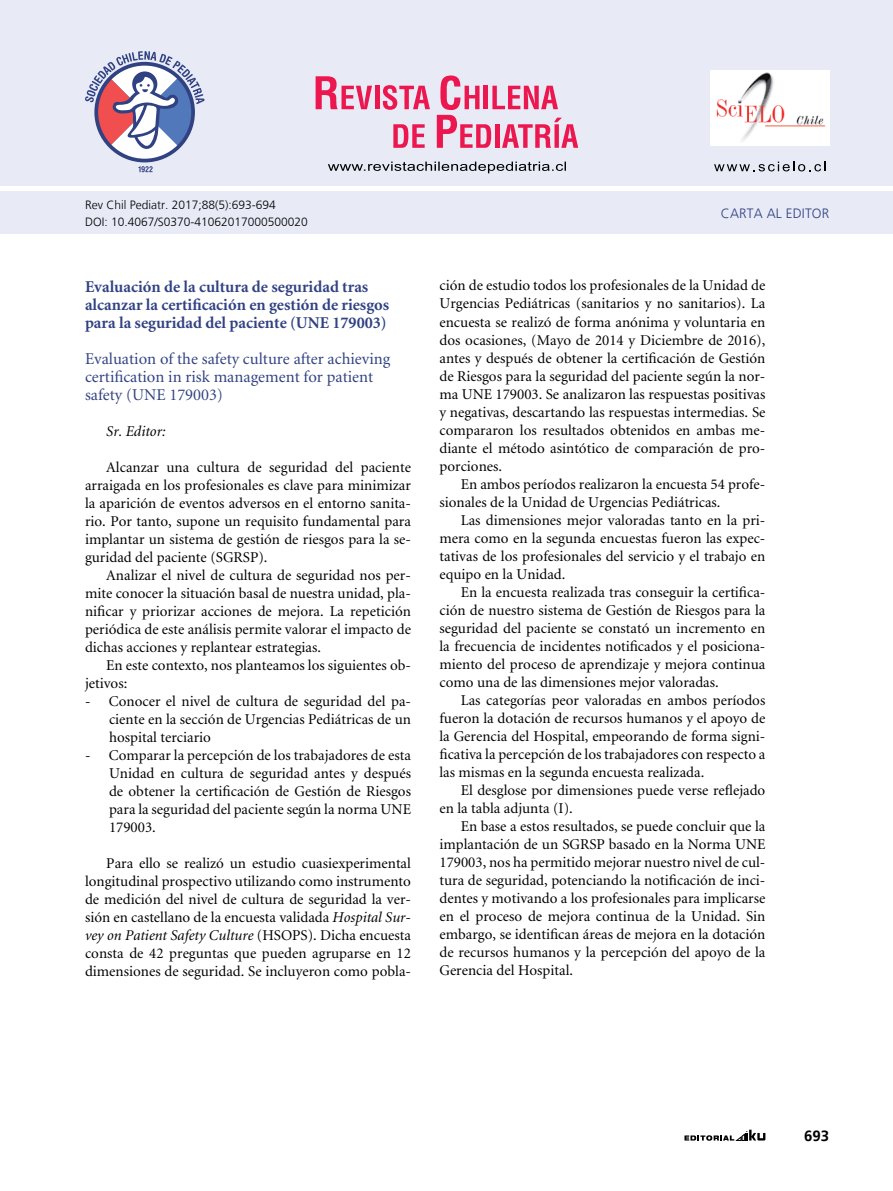
<style>
.page{position:relative;width:893px;height:1191px;background:#fff}
.page>*{position:absolute;margin:0;border:0;box-sizing:border-box;transform-origin:0 0}
.t1{font:700 16.5px/18px "Minion";color:#314282}
.t2{font:16.5px/18px "Minion";color:#314282}
.t3{font:15px/18px "Minion";color:#000;text-align:justify}
.t4{font:italic 15px "Minion";color:#000}
.t5{font:700 15px "Frutiger LT";color:#000}
.t6{font:300 13.5px "Frutiger LT";color:#314282}
.t7{font:300 12px/16.5px "Frutiger LT";color:#000}
.s1{font-style:italic}
</style>
<div class="page">
<svg style="left:684px;top:1129px;width:81px;height:11px"></svg>
<div style="left:0;top:192px;width:893px;height:42px;background:#e8eaf6"></div>
<div style="left:0;top:0;width:893px;height:186px;background:#e8eaf6"></div>
<svg style="left:714px;top:162px;width:111px;height:9px"></svg>
<svg style="left:138px;top:166px;width:15px;height:6px"></svg>
<svg style="left:85px;top:51px;width:120px;height:108px"></svg>
<img style="left:710px;top:70px;width:119px;height:76px">
<svg style="left:393px;top:124px;width:32px;height:24px"></svg>
<svg style="left:316px;top:76px;width:56px;height:33px"></svg>
<hr style="left:375px;top:86px;width:4px;height:23px;background:#ed174f">
<svg style="left:383px;top:85px;width:47px;height:25px"></svg>
<svg style="left:437px;top:75px;width:141px;height:73px"></svg>
<svg style="left:328px;top:162px;width:238px;height:11px"></svg>
<p class="t7" style="left:85px;top:197px;width:224px">REV CHIL PEDIATR. 2017;88(5):693-694<br>DOI: 10.4067/S0370-41062017000500020</p>
<p class="t6" style="left:721px;top:205px;width:10px">CAR</p>
<p class="t6" style="left:747px;top:205px;width:75px">TA AL EDITOR</p>
<p class="t1" style="left:85px;top:278px;width:306px">Evaluación de la cultura de seguridad tras alcanzar la certificación en gestión de riesgos para la seguridad del paciente (UNE 179003)</p>
<p class="t2" style="left:85px;top:350px;width:307px">Evaluation of the safety culture after achieving certification in risk management for patient safety (UNE 179003)</p>
<p class="t4" style="left:106px;top:423px;width:61px">Sr. Editor:</p>
<p class="t3" style="left:85px;top:458px;width:327px;text-indent:21px">Alcanzar una cultura de seguridad del paciente arraigada en los profesionales es clave para minimizar la aparición de eventos adversos en el entorno sanita&shy;rio. Por tanto, supone un requisito fundamental para implantar un sistema de gestión de riesgos para la se&shy;guridad del paciente (SGRSP).</p>
<p class="t3" style="left:85px;top:566px;width:327px;text-indent:21px">Analizar el nivel de cultura de seguridad nos per&shy;mite conocer la situación basal de nuestra unidad, pla&shy;nificar y priorizar acciones de mejora. La repetición periódica de este análisis permite valorar el impacto de dichas acciones y replantear estrategias.</p>
<p class="t3" style="left:85px;top:656px;width:327px;text-indent:21px">En este contexto, nos planteamos los siguientes ob&shy;jetivos:</p>
<p class="t3" style="left:109px;top:692px;width:303px;text-indent:-24px">- Conocer el nivel de cultura de seguridad del pa&shy;ciente en la sección de Urgencias Pediátricas de un hospital terciario</p>
<p class="t3" style="left:109px;top:746px;width:303px;text-indent:-24px">- Comparar la percepción de los trabajadores de esta Unidad en cultura de seguridad antes y después de obtener la certificación de Gestión de Riesgos para la seguridad del paciente según la norma UNE 179003.</p>
<p class="t3" style="left:85px;top:854px;width:327px;text-indent:21px">Para ello se realizó un estudio cuasiexperimental longitudinal prospectivo utilizando como instrumento de medición del nivel de cultura de seguridad la ver&shy;sión en castellano de la encuesta validada <span class="s1">Hospital Sur&shy;vey on Patient Safety Culture</span> (HSOPS). Dicha encuesta consta de 42 preguntas que pueden agruparse en 12 dimensiones de seguridad. Se incluyeron como pobla-</p>
<p class="t3" style="left:439px;top:277px;width:327px">ción de estudio todos los profesionales de la Unidad de Urgencias Pediátricas (sanitarios y no sanitarios). La encuesta se realizó de forma anónima y voluntaria en dos ocasiones, (Mayo de 2014 y Diciembre de 2016), antes y después de obtener la certificación de Gestión de Riesgos para la seguridad del paciente según la nor&shy;ma UNE 179003. Se analizaron las respuestas positivas y negativas, descartando las respuestas intermedias. Se compararon los resultados obtenidos en ambas me&shy;diante el método asintótico de comparación de pro&shy;porciones.</p>
<p class="t3" style="left:439px;top:475px;width:327px;text-indent:21px">En ambos períodos realizaron la encuesta 54 profe&shy;sionales de la Unidad de Urgencias Pediátricas.</p>
<p class="t3" style="left:439px;top:511px;width:327px;text-indent:21px">Las dimensiones mejor valoradas tanto en la pri&shy;mera como en la segunda encuestas fueron las expec&shy;tativas de los profesionales del servicio y el trabajo en equipo en la Unidad.</p>
<p class="t3" style="left:439px;top:583px;width:327px;text-indent:21px">En la encuesta realizada tras conseguir la certifica&shy;ción de nuestro sistema de Gestión de Riesgos para la seguridad del paciente se constató un incremento en la frecuencia de incidentes notificados y el posiciona&shy;miento del proceso de aprendizaje y mejora continua como una de las dimensiones mejor valoradas.</p>
<p class="t3" style="left:439px;top:691px;width:327px;text-indent:21px">Las categorías peor valoradas en ambos períodos fueron la dotación de recursos humanos y el apoyo de la Gerencia del Hospital, empeorando de forma signi&shy;ficativa la percepción de los trabajadores con respecto a las mismas en la segunda encuesta realizada.</p>
<p class="t3" style="left:439px;top:781px;width:327px;text-indent:21px">El desglose por dimensiones puede verse reflejado en la tabla adjunta (I).</p>
<p class="t3" style="left:439px;top:817px;width:327px;text-indent:21px">En base a estos resultados, se puede concluir que la implantación de un SGRSP basado en la Norma UNE 179003, nos ha permitido mejorar nuestro nivel de cul&shy;tura de seguridad, potenciando la notificación de inci&shy;dentes y motivando a los profesionales para implicarse en el proceso de mejora continua de la Unidad. Sin embargo, se identifican áreas de mejora en la dotación de recursos humanos y la percepción del apoyo de la Gerencia del Hospital.</p>
<p class="t5" style="left:804px;top:1126px;width:27px">693</p>
</div>
